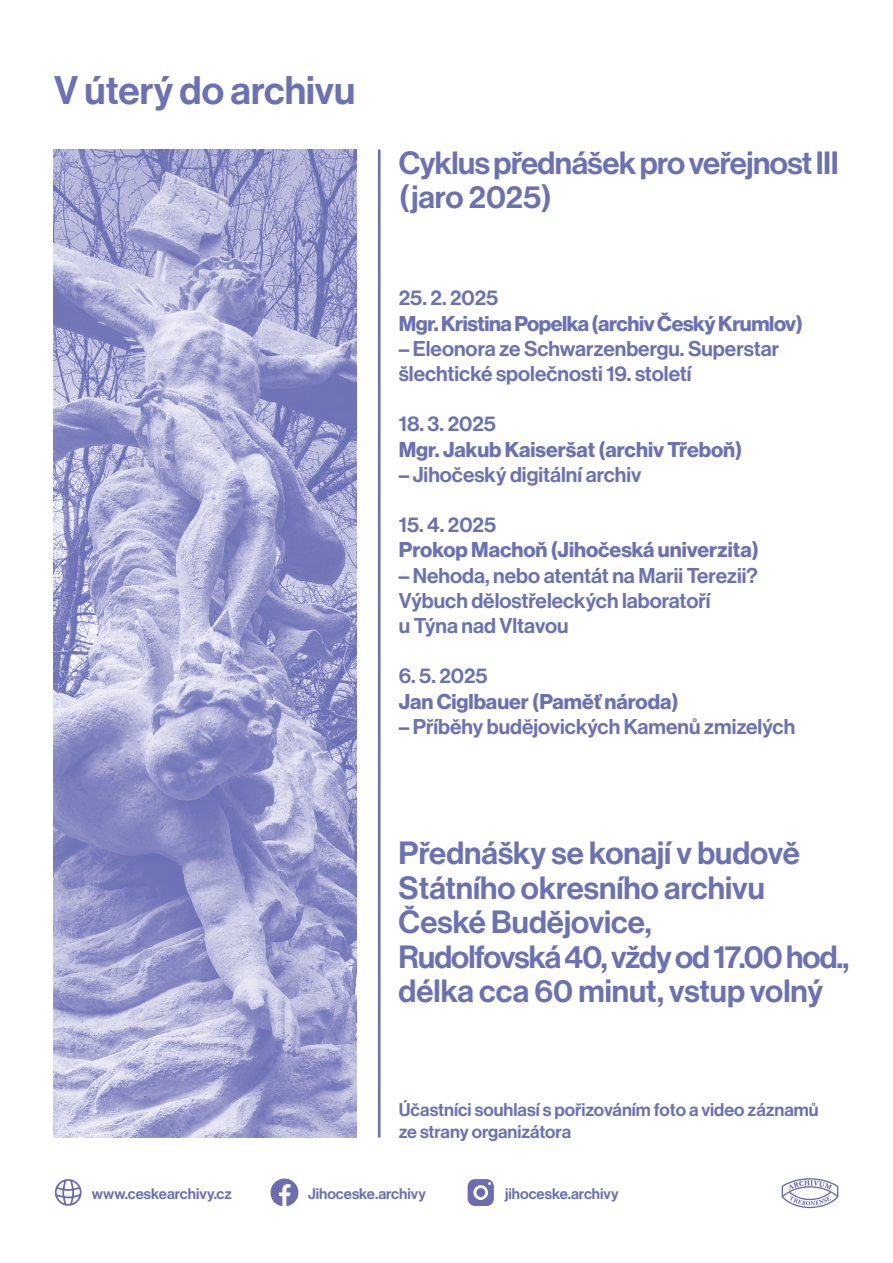
<style>
.page{position:relative;width:893px;height:1263px;background:#fff}
.page>*{position:absolute;margin:0;border:0;box-sizing:border-box;transform-origin:0 0}
.t1{font:39px "N Haas Grotesk DS Pro 65 Md";color:#6b71b5}
.t2{font:31.5px/34.5px "N Haas Grotesk DS Pro 65 Md";letter-spacing:-.005em;color:#6b71b5}
.t3{font:21px/25.2px "N Haas Grotesk DS Pro 65 Md";color:#6b71b5}
.t4{font:21px "N Haas Grotesk DS Pro 75 Bd";color:#6b71b5}
.t5{font:21px "N Haas Grotesk DS Pro 75 Bd";letter-spacing:-.02em;color:#6b71b5}
.t6{font:18px/21.6px "N Haas Grotesk DS Pro 65 Md";color:#6b71b5}
.t7{font:15px "N Haas Grotesk DS Pro 65 Md";color:#6b71b5}
</style>
<div class="page">
<svg style="left:782px;top:1178px;width:56px;height:30px"></svg>
<svg style="left:55px;top:1179px;width:27px;height:27px"></svg>
<svg style="left:271px;top:1178px;width:27px;height:28px"></svg>
<img style="left:54px;top:149px;width:302px;height:988px">
<svg style="left:468px;top:1179px;width:26px;height:27px"></svg>
<hr style="left:378px;top:149px;width:3px;height:988px;background:#6b71b5">
<h1 class="t1" style="left:54px;top:68px;width:303px">V úterý do archivu</h1>
<h2 class="t2" style="left:399px;top:146px;width:442px">Cyklus přednášek pro veřejnost III (jaro 2025)</h2>
<p class="t3" style="left:399px;top:286px;width:101px">25. 2. 2025</p>
<p class="t5" style="left:399px;top:311px;width:406px">Mgr. Kristina Popelka (archiv Český Krumlov)</p>
<p class="t3" style="left:399px;top:336px;width:382px">– Eleonora ze Schwarzenbergu. Superstar šlechtické společnosti 19. století</p>
<p class="t3" style="left:399px;top:412px;width:99px">18. 3. 2025</p>
<p class="t4" style="left:399px;top:437px;width:345px">Mgr. Jakub Kaiseršat (archiv Třeboň)</p>
<p class="t3" style="left:399px;top:462px;width:244px">– Jihočeský digitální archiv</p>
<p class="t3" style="left:399px;top:513px;width:99px">15. 4. 2025</p>
<p class="t4" style="left:399px;top:538px;width:362px">Prokop Machoň (Jihočeská univerzita)</p>
<p class="t3" style="left:399px;top:563px;width:360px">– Nehoda, nebo atentát na Marii Terezii?<br>Výbuch dělostřeleckých laboratoří<br>u Týna nad Vltavou</p>
<p class="t3" style="left:399px;top:664px;width:90px">6. 5. 2025</p>
<p class="t4" style="left:399px;top:689px;width:281px">Jan Ciglbauer (Paměť národa)</p>
<p class="t3" style="left:399px;top:714px;width:398px">– Příběhy budějovických Kamenů zmizelých</p>
<h2 class="t2" style="left:399px;top:836px;width:452px">Přednášky se konají v budově<br>Státního okresního archivu<br>České Budějovice,<br>Rudolfovská 40, vždy od 17.00 hod., délka cca 60 minut, vstup volný</h2>
<p class="t6" style="left:399px;top:1099px;width:421px">Účastníci souhlasí s pořizováním foto a video záznamů ze strany organizátora</p>
<p class="t7" style="left:92px;top:1185px;width:141px">www.ceskearchivy.cz</p>
<p class="t7" style="left:308px;top:1185px;width:119px">Jihoceske.archivy</p>
<p class="t7" style="left:505px;top:1185px;width:115px">jihoceske.archivy</p>
</div>
